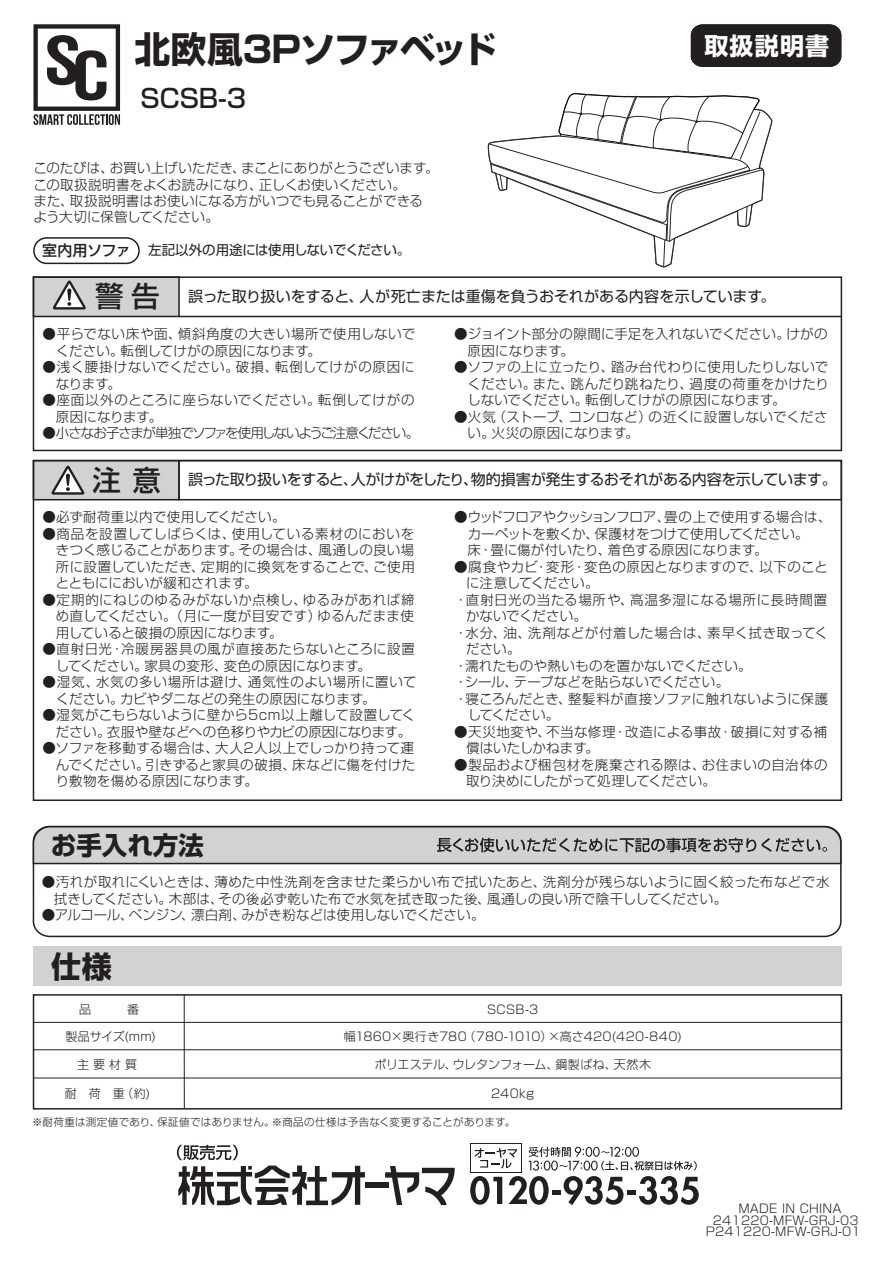
<style>
.page{position:relative;width:893px;height:1263px;background:#fff}
.page>*{position:absolute;margin:0;border:0;box-sizing:border-box;transform-origin:0 0}
.t1{font:700 36px "Shin Go Pro";letter-spacing:-.04em;color:#231f20}
.t2{font:700 30px "Shin Go Pro";color:#231f20}
.t3{font:500 25.5px "Shin Go Pro";color:#231f20}
.t4{font:700 25.5px "Shin Go Pro";color:#231f20}
.t5{font:700 24px "Shin Go Pro";letter-spacing:.05em;color:#fff}
.t6{font:15px "Shin Go Pro";letter-spacing:-.015em;color:#231f20}
.t7{font:300 13.5px/16.5px "Shin Go Pro";letter-spacing:.01em;color:#231f20}
.t8{font:300 13.5px/16.5px "Shin Go Pro";letter-spacing:.03em;color:#231f20}
.t9{font:300 13.5px/16.5px "Shin Go Pro";letter-spacing:.035em;color:#231f20}
.t10{font:300 13.5px/16.5px "Shin Go Pro";letter-spacing:.04em;color:#231f20}
.t11{font:300 13.5px "Shin Go Pro";letter-spacing:-.09em;color:#231f20}
.t12{font:300 13.5px "Shin Go Pro";letter-spacing:.045em;color:#231f20}
.t13{font:300 13.5px "Shin Go Pro";letter-spacing:.05em;color:#231f20}
.t14{font:13.5px "Shin Go Pro";letter-spacing:-.02em;color:#231f20}
.t15{font:300 13.5px "Shin Go Pro";letter-spacing:-.01em;color:#231f20}
.t16{font:300 12px "Shin Go Pro";letter-spacing:.02em;color:#231f20}
.t17{font:300 12px "Shin Go Pro";color:#231f20}
.t18{font:300 10.5px "Shin Go Pro";letter-spacing:.025em;color:#231f20}
.s1{font-weight:500;font-size:15px}
.s2{font-weight:500;font-size:28.5px}
</style>
<div class="page">
<svg style="left:33px;top:24px;width:87px;height:101px"></svg>
<div style="left:691px;top:24px;width:150px;height:43px;background:#231f20;border-radius:11px"></div>
<div style="left:33px;top:237px;width:107px;height:27px;border:2px solid #231f20;border-radius:13px"></div>
<svg style="left:470px;top:1176px;width:32px;height:29px"></svg>
<svg style="left:509px;top:1176px;width:190px;height:29px"></svg>
<div style="left:470px;top:1144px;width:51px;height:29px;background:#231f20"></div>
<div style="left:471px;top:1144px;width:50px;height:28px;background:#fff"></div>
<svg style="left:474px;top:1148px;width:43px;height:20px"></svg>
<svg style="left:528px;top:1147px;width:169px;height:23px"></svg>
<div style="left:365px;top:1182px;width:24px;height:6px;background:#231f20"></div>
<svg style="left:385px;top:1166px;width:70px;height:39px"></svg>
<svg style="left:177px;top:1145px;width:188px;height:60px"></svg>
<div style="left:34px;top:946px;width:807px;height:40px;background:#d1d2d4"></div>
<hr style="left:184px;top:995px;width:1px;height:114px;background:#231f20">
<hr style="left:33px;top:1049px;width:808px;height:1px;background:#231f20">
<hr style="left:33px;top:1022px;width:808px;height:1px;background:#231f20">
<div style="left:33px;top:994px;width:809px;height:115px;border:2px solid #231f20"></div>
<hr style="left:33px;top:1078px;width:808px;height:1px;background:#231f20">
<div style="left:33px;top:826px;width:809px;height:111px;border:2px solid #231f20;border-radius:16px"></div>
<svg style="left:32px;top:825px;width:810px;height:40px;background:#babbbc"></svg>
<div style="left:33px;top:277px;width:146px;height:39px;background:#d1d2d4"></div>
<div style="left:33px;top:276px;width:147px;height:41px;border:2px solid #231f20"></div>
<div style="left:33px;top:276px;width:809px;height:175px;border:2px solid #231f20"></div>
<hr style="left:179px;top:316px;width:662px;height:1px;background:#231f20">
<svg style="left:53px;top:280px;width:33px;height:29px"></svg>
<div style="left:33px;top:460px;width:147px;height:40px;background:#d1d2d4;border:2px solid #231f20"></div>
<div style="left:178px;top:460px;width:664px;height:40px;border:2px solid #231f20"></div>
<svg style="left:51px;top:465px;width:34px;height:30px"></svg>
<div style="left:33px;top:460px;width:809px;height:341px;border:2px solid #231f20"></div>
<svg style="left:488px;top:93px;width:276px;height:186px"></svg>
<h1 class="t1" style="left:135px;top:21px;width:364px">北欧風3Pソファベッド</h1>
<h3 class="t3" style="left:141px;top:77px;width:107px">SCSB-3</h3>
<p class="t7" style="left:33px;top:158px;width:407px">このたびは、お買い上げいただき、まことにありがとうございます。この取扱説明書をよくお読みになり、正しくお使いください。<br>また、取扱説明書はお使いになる方がいつでも見ることができるよう大切に保管してください。</p>
<p class="t14" style="left:42px;top:239px;width:370px"><span class="s1">室内用ソファ</span> 左記以外の用途には使用しないでください。</p>
<h3 class="t5" style="left:704px;top:27px;width:126px">取扱説明書</h3>
<p class="t6" style="left:95px;top:284px;width:682px"><span class="s2">警告</span> 誤った取り扱いをすると、人が死亡または重傷を負うおそれがある内容を示しています。</p>
<p class="t9" style="left:56px;top:324px;width:361px;text-indent:-13px">●平らでない床や面、傾斜角度の大きい場所で使用しないでください。転倒してけがの原因になります。</p>
<p class="t10" style="left:56px;top:357px;width:360px;text-indent:-13px">●浅く腰掛けないでください。破損、転倒してけがの原因になります。</p>
<p class="t7" style="left:56px;top:390px;width:360px;text-indent:-13px">●座面以外のところに座らないでください。転倒してけがの原因になります。</p>
<p class="t11" style="left:42px;top:422px;width:378px">●小さなお子さまが単独でソファを使用しないようご注意ください。</p>
<p class="t7" style="left:468px;top:324px;width:362px;text-indent:-14px">●ジョイント部分の隙間に手足を入れないでください。けがの原因になります。</p>
<p class="t7" style="left:468px;top:357px;width:363px;text-align:justify;text-indent:-13px">●ソファの上に立ったり、踏み台代わりに使用したりしないでください。また、跳んだり跳ねたり、過度の荷重をかけたりしないでください。転倒してけがの原因になります。</p>
<p class="t7" style="left:468px;top:407px;width:362px;text-indent:-13px">●火気（ストーブ、コンロなど）の近くに設置しないでください。火災の原因になります。</p>
<p class="t6" style="left:93px;top:467px;width:746px"><span class="s2">注意</span> 誤った取り扱いをすると、人がけがをしたり、物的損害が発生するおそれがある内容を示しています。</p>
<p class="t7" style="left:42px;top:507px;width:245px">●必ず耐荷重以内で使用してください。</p>
<p class="t7" style="left:56px;top:524px;width:360px;text-align:justify;text-indent:-14px">●商品を設置してしばらくは、使用している素材のにおいをきつく感じることがあります。その場合は、風通しの良い場所に設置していただき、定期的に換気をすることで、ご使用とともににおいが緩和されます。</p>
<p class="t7" style="left:56px;top:590px;width:360px;text-align:justify;text-indent:-13px">●定期的にねじのゆるみがないか点検し、ゆるみがあれば締め直してください。（月に一度が目安です）ゆるんだまま使用していると破損の原因になります。</p>
<p class="t7" style="left:56px;top:639px;width:361px;text-indent:-14px">●直射日光・冷暖房器具の風が直接あたらないところに設置してください。家具の変形、変色の原因になります。</p>
<p class="t8" style="left:56px;top:672px;width:362px;text-indent:-14px">●湿気、水気の多い場所は避け、通気性のよい場所に置いてください。カビやダニなどの発生の原因になります。</p>
<p class="t7" style="left:42px;top:705px;width:374px;text-align:right">●湿気がこもらないように壁から5cm以上離して設置してください。衣服や壁などへの色移りやカビの原因になります。</p>
<p class="t7" style="left:56px;top:738px;width:361px;text-align:justify;text-indent:-14px">●ソファを移動する場合は、大人2人以上でしっかり持って運んでください。引きずると家具の破損、床などに傷を付けたり敷物を傷める原因になります。</p>
<p class="t7" style="left:468px;top:507px;width:366px;text-indent:-13px">●ウッドフロアやクッションフロア、畳の上で使用する場合は、カーペットを敷くか、保護材をつけて使用してください。<br>床・畳に傷が付いたり、着色する原因になります。</p>
<p class="t8" style="left:454px;top:557px;width:376px">●腐食やカビ・変形・変色の原因となりますので、以下のこと</p>
<p class="t15" style="left:466px;top:572px;width:134px">に注意してください。</p>
<p class="t13" style="left:454px;top:588px;width:375px">・直射日光の当たる場所や、高温多湿になる場所に長時間置</p>
<p class="t7" style="left:466px;top:606px;width:122px">かないでください。</p>
<p class="t12" style="left:454px;top:621px;width:375px">・水分、油、洗剤などが付着した場合は、素早く拭き取ってく</p>
<p class="t7" style="left:466px;top:639px;width:56px">ださい。</p>
<p class="t7" style="left:454px;top:656px;width:299px">・濡れたものや熱いものを置かないでください。</p>
<p class="t7" style="left:454px;top:672px;width:277px">・シール、テープなどを貼らないでください。</p>
<p class="t7" style="left:454px;top:689px;width:376px">・寝ころんだとき、整髪料が直接ソファに触れないように保護</p>
<p class="t7" style="left:468px;top:705px;width:93px">してください。</p>
<p class="t7" style="left:466px;top:722px;width:363px;text-indent:-12px">●天災地変や、不当な修理・改造による事故・破損に対する補償はいたしかねます。</p>
<p class="t7" style="left:466px;top:755px;width:363px;text-indent:-12px">●製品および梱包材を廃棄される際は、お住まいの自治体の取り決めにしたがって処理してください。</p>
<h3 class="t4" style="left:51px;top:825px;width:154px">お手入れ方法</h3>
<p class="t7" style="left:54px;top:872px;width:777px;text-indent:-12px">●汚れが取れにくいときは、薄めた中性洗剤を含ませた柔らかい布で拭いたあと、洗剤分が残らないように固く絞った布などで水拭きしてください。木部は、その後必ず乾いた布で水気を拭き取った後、風通しの良い所で陰干ししてください。</p>
<p class="t7" style="left:42px;top:905px;width:444px">●アルコール、ベンジン、漂白剤、みがき粉などは使用しないでください。</p>
<h2 class="t2" style="left:51px;top:943px;width:62px">仕様</h2>
<p class="t16" style="left:65px;top:1027px;width:92px">製品サイズ(mm)</p>
<p class="t16" style="left:77px;top:1054px;width:61px">主 要 材 質</p>
<p class="t16" style="left:65px;top:1084px;width:87px">耐 荷 重（約)</p>
<p class="t16" style="left:487px;top:999px;width:53px">SCSB-3</p>
<p class="t16" style="left:344px;top:1027px;width:340px">幅1860×奥行き780（780-1010）×高さ420(420-840)</p>
<p class="t17" style="left:374px;top:1054px;width:278px">ポリエステル、ウレタンフォーム、鋼製ばね、天然木</p>
<p class="t16" style="left:491px;top:1084px;width:45px">240kg</p>
<p class="t18" style="left:32px;top:1113px;width:485px">※耐荷重は測定値であり、保証値ではありません。※商品の仕様は予告なく変更することがあります。</p>
<p class="t16" style="left:738px;top:1198px;width:105px">MADE IN CHINA</p>
<p class="t16" style="left:713px;top:1210px;width:147px">241220-MFW-GRJ-03</p>
<p class="t16" style="left:706px;top:1222px;width:156px">P241220-MFW-GRJ-01</p>
</div>
